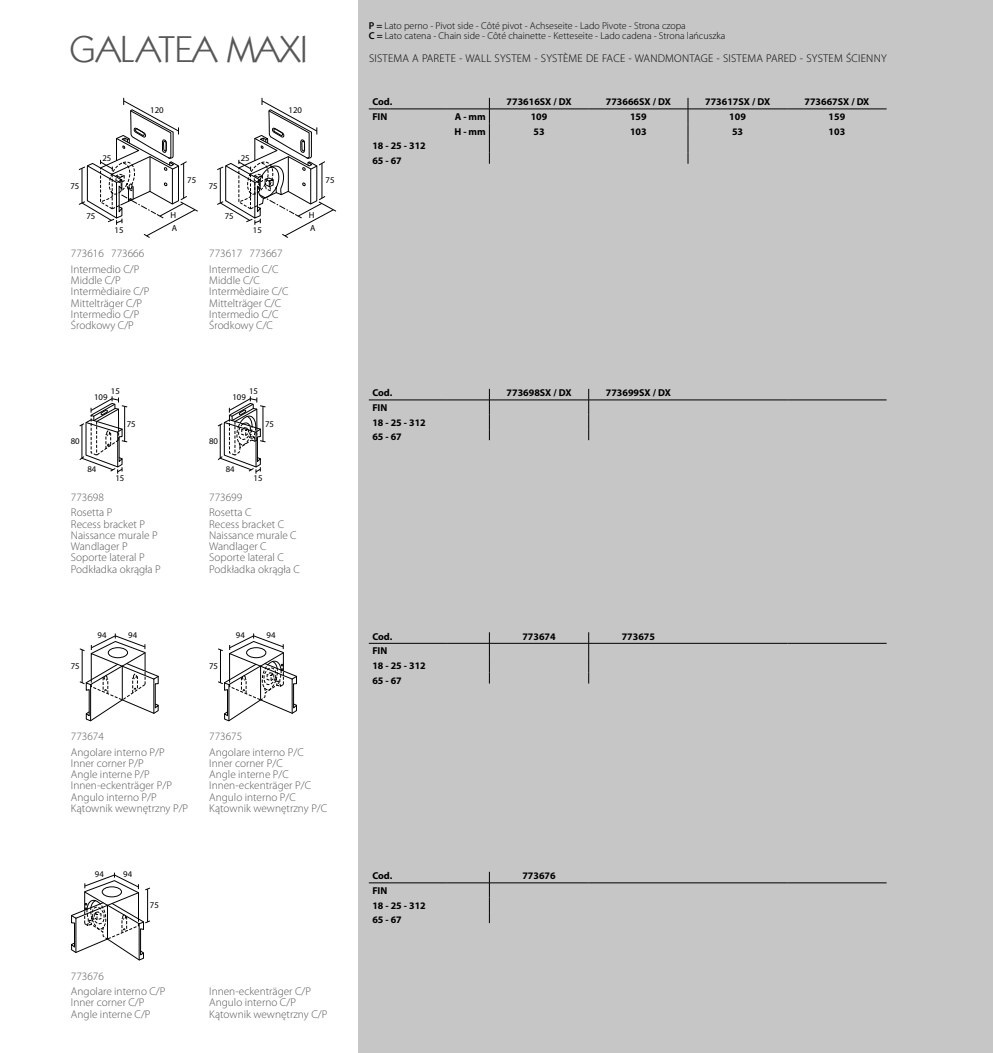
<style>
.page{position:relative;width:993px;height:1053px;background:#fff}
.page>*{position:absolute;margin:0;border:0;box-sizing:border-box;transform-origin:0 0}
.t1{font:37.5px "Kabel IT Cby BT";color:#575756}
.t2{font:300 11.25px/11.2px "Myriad Pro";color:#575756}
.t3{font:300 11.25px "Myriad Pro";letter-spacing:.02em;color:#000}
.t4{font:700 10px/14.6px "Myriad Pro";color:#000}
.t5{font:300 10px/10.5px "Myriad Pro";color:#000}
.t6{font:8.75px "Myriad Pro";color:#000}
.s1{font-weight:600}
</style>
<div class="page">
<div style="left:358px;top:0;width:634px;height:1052px;background:#c6c6c6"></div>
<svg style="left:78px;top:98px;width:120px;height:140px"></svg>
<svg style="left:217px;top:98px;width:120px;height:140px"></svg>
<svg style="left:79px;top:396px;width:49px;height:77px"></svg>
<svg style="left:217px;top:396px;width:49px;height:78px"></svg>
<hr style="left:262px;top:406px;width:1px;height:35px;background:#000">
<svg style="left:79px;top:633px;width:79px;height:88px"></svg>
<hr style="left:90px;top:684px;width:1px;height:36px;background:#000">
<svg style="left:218px;top:633px;width:79px;height:88px"></svg>
<hr style="left:228px;top:684px;width:1px;height:36px;background:#000">
<svg style="left:71px;top:872px;width:79px;height:88px"></svg>
<hr style="left:139px;top:923px;width:1px;height:36px;background:#000">
<hr style="left:369px;top:109px;width:77px;height:1px;background:#000">
<hr style="left:446px;top:109px;width:43px;height:1px;background:#000">
<hr style="left:489px;top:109px;width:99px;height:1px;background:#000">
<hr style="left:588px;top:109px;width:99px;height:1px;background:#000">
<hr style="left:687px;top:109px;width:100px;height:1px;background:#000">
<hr style="left:787px;top:109px;width:99px;height:1px;background:#000">
<svg style="left:489px;top:98px;width:1px;height:66px"></svg>
<svg style="left:687px;top:98px;width:1px;height:66px"></svg>
<hr style="left:369px;top:399px;width:77px;height:1px;background:#000">
<hr style="left:446px;top:399px;width:43px;height:1px;background:#000">
<hr style="left:489px;top:399px;width:99px;height:1px;background:#000">
<hr style="left:588px;top:399px;width:99px;height:1px;background:#000">
<hr style="left:687px;top:399px;width:100px;height:1px;background:#000">
<hr style="left:787px;top:399px;width:99px;height:1px;background:#000">
<svg style="left:489px;top:389px;width:1px;height:51px"></svg>
<svg style="left:588px;top:389px;width:1px;height:51px"></svg>
<hr style="left:369px;top:643px;width:77px;height:1px;background:#000">
<hr style="left:446px;top:643px;width:43px;height:1px;background:#000">
<hr style="left:489px;top:643px;width:99px;height:1px;background:#000">
<hr style="left:588px;top:643px;width:99px;height:1px;background:#000">
<hr style="left:687px;top:643px;width:100px;height:1px;background:#000">
<hr style="left:787px;top:643px;width:99px;height:1px;background:#000">
<svg style="left:489px;top:632px;width:1px;height:51px"></svg>
<svg style="left:588px;top:632px;width:1px;height:51px"></svg>
<hr style="left:369px;top:882px;width:77px;height:1px;background:#000">
<hr style="left:446px;top:882px;width:43px;height:1px;background:#000">
<hr style="left:489px;top:882px;width:99px;height:1px;background:#000">
<hr style="left:588px;top:882px;width:99px;height:1px;background:#000">
<hr style="left:687px;top:882px;width:100px;height:1px;background:#000">
<hr style="left:787px;top:882px;width:99px;height:1px;background:#000">
<svg style="left:489px;top:871px;width:1px;height:52px"></svg>
<h1 class="t1" style="left:70px;top:26px;width:239px">GALATEA MAXI</h1>
<p class="t6" style="left:150px;top:104px;width:15px">120</p>
<p class="t6" style="left:288px;top:104px;width:15px">120</p>
<p class="t6" style="left:102px;top:152px;width:10px">25</p>
<p class="t6" style="left:241px;top:152px;width:10px">25</p>
<p class="t6" style="left:70px;top:180px;width:10px">75</p>
<p class="t6" style="left:187px;top:175px;width:10px">75</p>
<p class="t6" style="left:209px;top:180px;width:10px">75</p>
<p class="t6" style="left:325px;top:175px;width:10px">75</p>
<p class="t6" style="left:86px;top:211px;width:10px">75</p>
<p class="t6" style="left:170px;top:209px;width:7px">H</p>
<p class="t6" style="left:225px;top:211px;width:10px">75</p>
<p class="t6" style="left:309px;top:209px;width:7px">H</p>
<p class="t6" style="left:114px;top:224px;width:10px">15</p>
<p class="t6" style="left:172px;top:222px;width:7px">A</p>
<p class="t6" style="left:253px;top:224px;width:10px">15</p>
<p class="t6" style="left:310px;top:222px;width:7px">A</p>
<p class="t2" style="left:71px;top:248px;width:75px">773616 773666</p>
<p class="t2" style="left:209px;top:248px;width:75px">773617 773667</p>
<p class="t2" style="left:71px;top:263px;width:80px">Intermedio C/P<br>Middle C/P<br>Intermèdiaire C/P<br>Mittelträger C/P<br>Intermedio C/P<br>Środkowy C/P</p>
<p class="t2" style="left:209px;top:263px;width:81px">Intermedio C/C<br>Middle C/C<br>Intermèdiaire C/C<br>Mittelträger C/C<br>Intermedio C/C<br>Środkowy C/C</p>
<p class="t6" style="left:71px;top:436px;width:10px">80</p>
<p class="t6" style="left:111px;top:386px;width:10px">15</p>
<p class="t6" style="left:94px;top:391px;width:15px">109</p>
<p class="t6" style="left:127px;top:418px;width:10px">75</p>
<p class="t6" style="left:87px;top:464px;width:10px">84</p>
<p class="t6" style="left:115px;top:472px;width:10px">15</p>
<p class="t6" style="left:209px;top:436px;width:10px">80</p>
<p class="t6" style="left:249px;top:386px;width:10px">15</p>
<p class="t6" style="left:232px;top:391px;width:15px">109</p>
<p class="t6" style="left:265px;top:418px;width:10px">75</p>
<p class="t6" style="left:226px;top:464px;width:10px">84</p>
<p class="t6" style="left:253px;top:472px;width:10px">15</p>
<p class="t2" style="left:71px;top:491px;width:34px">773698</p>
<p class="t2" style="left:209px;top:491px;width:34px">773699</p>
<p class="t2" style="left:71px;top:507px;width:91px">Rosetta P<br>Recess bracket P<br>Naissance murale P<br>Wandlager P<br>Soporte lateral P<br>Podkładka okrągła P</p>
<p class="t2" style="left:209px;top:507px;width:92px">Rosetta C<br>Recess bracket C<br>Naissance murale C<br>Wandlager C<br>Soporte lateral C<br>Podkładka okrągła C</p>
<p class="t6" style="left:71px;top:660px;width:10px">75</p>
<p class="t6" style="left:98px;top:629px;width:10px">94</p>
<p class="t6" style="left:128px;top:629px;width:10px">94</p>
<p class="t6" style="left:209px;top:660px;width:10px">75</p>
<p class="t6" style="left:236px;top:629px;width:10px">94</p>
<p class="t6" style="left:266px;top:629px;width:10px">94</p>
<p class="t2" style="left:71px;top:730px;width:34px">773674</p>
<p class="t2" style="left:209px;top:730px;width:34px">773675</p>
<p class="t2" style="left:71px;top:746px;width:119px">Angolare interno P/P<br>Inner corner P/P<br>Angle interne P/P<br>Innen-eckenträger P/P<br>Angulo interno P/P<br>Kątownik wewnętrzny P/P</p>
<p class="t2" style="left:209px;top:746px;width:120px">Angolare interno P/C<br>Inner corner P/C<br>Angle interne P/C<br>Innen-eckenträger P/C<br>Angulo interno P/C<br>Kątownik wewnętrzny P/C</p>
<p class="t6" style="left:95px;top:868px;width:10px">94</p>
<p class="t6" style="left:123px;top:868px;width:10px">94</p>
<p class="t6" style="left:150px;top:899px;width:10px">75</p>
<p class="t2" style="left:71px;top:967px;width:96px;line-height:15.5px">773676<br>Angolare interno C/P</p>
<p class="t2" style="left:71px;top:996px;width:81px">Inner corner C/P<br>Angle interne C/P</p>
<p class="t2" style="left:209px;top:985px;width:120px">Innen-eckenträger C/P<br>Angulo interno C/P<br>Kątownik wewnętrzny C/P</p>
<p class="t5" style="left:369px;top:20px;width:358px"><span class="s1">P =</span> Lato perno - Pivot side - Côté pivot - Achseseite - Lado Pivote - Strona czopa<br><span class="s1">C =</span> Lato catena - Chain side - Côté chainette - Ketteseite - Lado cadena - Strona lańcuszka</p>
<p class="t3" style="left:369px;top:52px;width:519px">SISTEMA A PARETE - WALL SYSTEM - SYSTÈME DE FACE - WANDMONTAGE - SISTEMA PARED - SYSTEM ŚCIENNY</p>
<p class="t4" style="left:372px;top:94px;width:22px">Cod.</p>
<p class="t4" style="left:506px;top:94px;width:66px">773616SX / DX</p>
<p class="t4" style="left:605px;top:94px;width:66px">773666SX / DX</p>
<p class="t4" style="left:705px;top:94px;width:66px">773617SX / DX</p>
<p class="t4" style="left:804px;top:94px;width:66px">773667SX / DX</p>
<p class="t4" style="left:372px;top:109px;width:17px">FIN</p>
<p class="t4" style="left:454px;top:109px;width:33px">A - mm</p>
<p class="t4" style="left:530px;top:109px;width:18px">109</p>
<p class="t4" style="left:629px;top:109px;width:18px">159</p>
<p class="t4" style="left:729px;top:109px;width:18px">109</p>
<p class="t4" style="left:828px;top:109px;width:18px">159</p>
<p class="t4" style="left:454px;top:123px;width:33px">H - mm</p>
<p class="t4" style="left:533px;top:123px;width:13px">53</p>
<p class="t4" style="left:629px;top:123px;width:18px">103</p>
<p class="t4" style="left:731px;top:123px;width:13px">53</p>
<p class="t4" style="left:828px;top:123px;width:18px">103</p>
<p class="t4" style="left:372px;top:138px;width:55px">18 - 25 - 312<br>65 - 67</p>
<p class="t4" style="left:372px;top:385px;width:22px">Cod.</p>
<p class="t4" style="left:506px;top:385px;width:66px">773698SX / DX</p>
<p class="t4" style="left:605px;top:385px;width:66px">773699SX / DX</p>
<p class="t4" style="left:372px;top:400px;width:55px">FIN<br>18 - 25 - 312<br>65 - 67</p>
<p class="t4" style="left:372px;top:628px;width:22px">Cod.</p>
<p class="t4" style="left:522px;top:628px;width:35px">773674</p>
<p class="t4" style="left:621px;top:628px;width:35px">773675</p>
<p class="t4" style="left:372px;top:643px;width:55px">FIN<br>18 - 25 - 312<br>65 - 67</p>
<p class="t4" style="left:372px;top:868px;width:22px">Cod.</p>
<p class="t4" style="left:522px;top:868px;width:35px">773676</p>
<p class="t4" style="left:372px;top:882px;width:55px">FIN<br>18 - 25 - 312<br>65 - 67</p>
</div>
